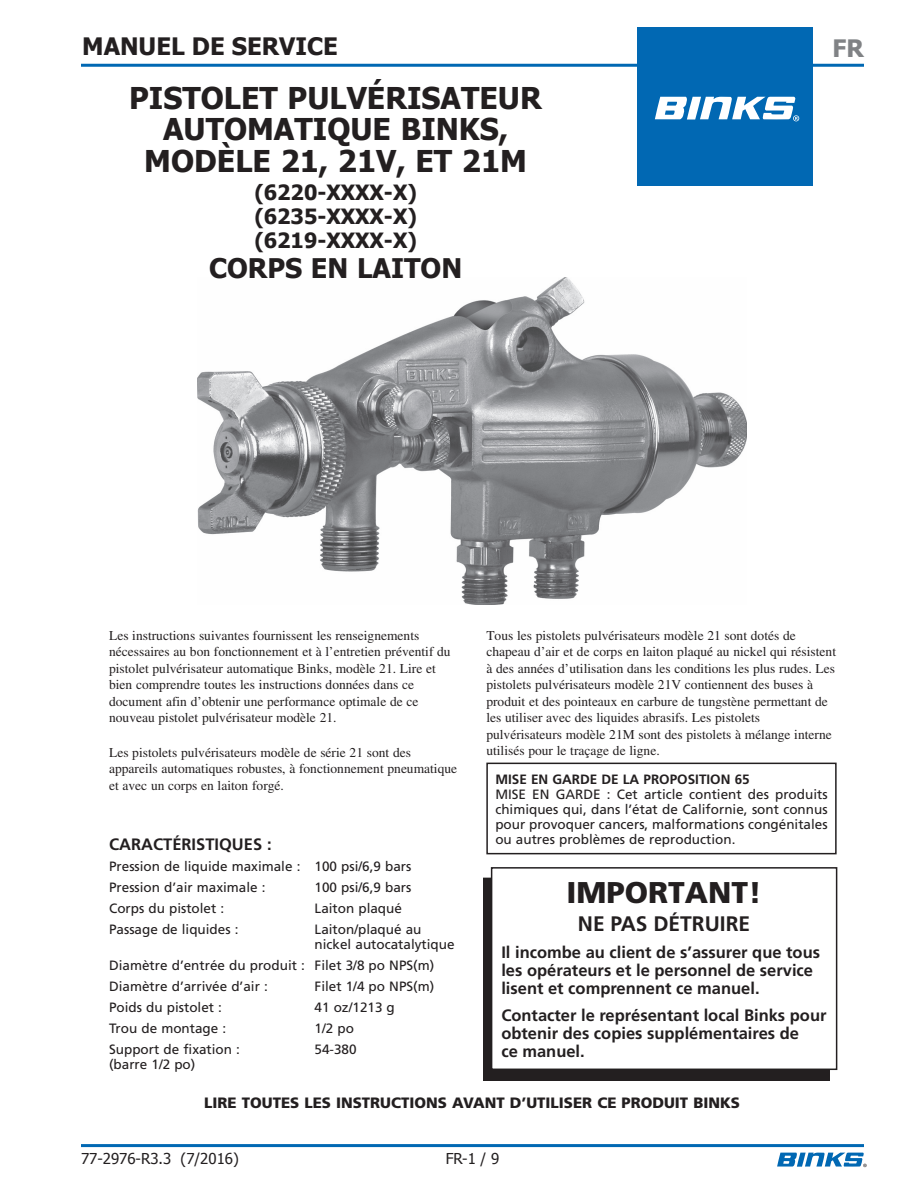
<style>
.page{position:relative;width:918px;height:1188px;background:#fff}
.page>*{position:absolute;margin:0;border:0;box-sizing:border-box;transform-origin:0 0}
.t1{font:700 30px/31.5px "Tahoma";color:#231f20;text-align:center}
.t2{font:900 30px "Frutiger";color:#231f20}
.t3{font:700 27px "Tahoma";color:#231f20}
.t4{font:700 24px "Tahoma";color:#231f20}
.t5{font:700 24px "Tahoma";color:#808285}
.t6{font:700 21px "Tahoma";color:#231f20}
.t7{font:700 21px "Frutiger";color:#231f20}
.t8{font:700 16.5px/18px "Frutiger";color:#231f20}
.t9{font:900 15px "Frutiger";color:#231f20}
.t10{font:15px "Tahoma";color:#231f20}
.t11{font:13.5px/16.5px "Times";color:#231f20}
.t12{font:13.5px/15px "Frutiger";color:#231f20}
.t13{font:700 13.5px "Frutiger";color:#231f20}
</style>
<div class="page">
<hr style="left:81px;top:64px;width:783px;height:3px;background:#0168b3">
<hr style="left:81px;top:1144px;width:783px;height:3px;background:#0168b3">
<svg style="left:777px;top:1153px;width:90px;height:14px"></svg>
<div style="left:638px;top:27px;width:175px;height:158px;background:#0168b3"></div>
<svg style="left:655px;top:97px;width:144px;height:24px"></svg>
<img style="left:198px;top:278px;width:549px;height:327px">
<div style="left:483px;top:878px;width:347px;height:203px;background:#231f20"></div>
<div style="left:492px;top:868px;width:345px;height:201px;background:#fff"></div>
<div style="left:491px;top:867px;width:346px;height:203px;border:2px solid #231f20"></div>
<div style="left:486px;top:763px;width:351px;height:91px;border:2px solid #231f20"></div>
<p class="t4" style="left:82px;top:29px;width:257px">MANUEL DE SERVICE</p>
<p class="t1" style="left:129px;top:80px;width:414px">PISTOLET PULVÉRISATEUR<br>AUTOMATIQUE BINKS,<br>MODÈLE 21, 21V, ET 21M</p>
<p class="t6" style="left:254px;top:177px;width:164px">(6220-XXXX-X)</p>
<p class="t6" style="left:254px;top:201px;width:164px">(6235-XXXX-X)</p>
<p class="t6" style="left:254px;top:225px;width:164px">(6219-XXXX-X)</p>
<p class="t3" style="left:209px;top:249px;width:255px">CORPS EN LAITON</p>
<h3 class="t5" style="left:833px;top:32px;width:33px">FR</h3>
<p class="t11" style="left:109px;top:627px;width:343px">Les instructions suivantes fournissent les renseignements nécessaires au bon fonctionnement et à l’entretien préventif du pistolet pulvérisateur automatique Binks, modèle 21. Lire et bien comprendre toutes les instructions données dans ce document afin d’obtenir une performance optimale de ce nouveau pistolet pulvérisateur modèle 21.</p>
<p class="t11" style="left:109px;top:744px;width:350px">Les pistolets pulvérisateurs modèle de série 21 sont des appareils automatiques robustes, à fonctionnement pneumatique et avec un corps en laiton forgé.</p>
<p class="t11" style="left:486px;top:627px;width:351px">Tous les pistolets pulvérisateurs modèle 21 sont dotés de chapeau d’air et de corps en laiton plaqué au nickel qui résistent à des années d’utilisation dans les conditions les plus rudes. Les pistolets pulvérisateurs modèle 21V contiennent des buses à produit et des pointeaux en carbure de tungstène permettant de les utiliser avec des liquides abrasifs. Les pistolets pulvérisateurs modèle 21M sont des pistolets à mélange interne utilisés pour le traçage de ligne.</p>
<p class="t13" style="left:495px;top:771px;width:256px">MISE EN GARDE DE LA PROPOSITION 65</p>
<p class="t12" style="left:495px;top:786px;width:334px;text-align:justify">MISE EN GARDE : Cet article contient des produits chimiques qui, dans l’état de Californie, sont connus pour provoquer cancers, malformations congénitales ou autres problèmes de reproduction.</p>
<p class="t8" style="left:109px;top:835px;width:164px">CARACTÉRISTIQUES :</p>
<p class="t12" style="left:109px;top:859px;width:304px">Pression de liquide maximale : 100 psi/6,9 bars</p>
<p class="t12" style="left:109px;top:880px;width:158px">Pression d’air maximale :</p>
<p class="t12" style="left:315px;top:880px;width:98px">100 psi/6,9 bars</p>
<p class="t12" style="left:109px;top:901px;width:117px">Corps du pistolet :</p>
<p class="t12" style="left:315px;top:901px;width:89px">Laiton plaqué</p>
<p class="t12" style="left:109px;top:922px;width:131px">Passage de liquides :</p>
<p class="t12" style="left:315px;top:922px;width:141px">Laiton/plaqué au nickel autocatalytique</p>
<p class="t12" style="left:109px;top:958px;width:327px">Diamètre d’entrée du produit : Filet 3/8 po NPS(m)</p>
<p class="t12" style="left:109px;top:979px;width:160px">Diamètre d’arrivée d’air :</p>
<p class="t12" style="left:315px;top:979px;width:121px">Filet 1/4 po NPS(m)</p>
<p class="t12" style="left:109px;top:1000px;width:114px">Poids du pistolet :</p>
<p class="t12" style="left:315px;top:1000px;width:82px">41 oz/1213 g</p>
<p class="t12" style="left:109px;top:1021px;width:119px">Trou de montage :</p>
<p class="t12" style="left:315px;top:1021px;width:41px">1/2 po</p>
<p class="t12" style="left:109px;top:1042px;width:132px">Support de fixation :</p>
<p class="t12" style="left:315px;top:1042px;width:44px">54-380</p>
<p class="t12" style="left:109px;top:1057px;width:88px">(barre 1/2 po)</p>
<p class="t9" style="left:204px;top:1094px;width:537px">LIRE TOUTES LES INSTRUCTIONS AVANT D’UTILISER CE PRODUIT BINKS</p>
<p class="t2" style="left:567px;top:875px;width:197px">IMPORTANT!</p>
<p class="t7" style="left:578px;top:912px;width:174px">NE PAS DÉTRUIRE</p>
<p class="t8" style="left:501px;top:943px;width:320px">Il incombe au client de s’assurer que tous les opérateurs et le personnel de service lisent et comprennent ce manuel.</p>
<p class="t8" style="left:501px;top:1006px;width:327px">Contacter le représentant local Binks pour obtenir des copies supplémentaires de<br>ce manuel.</p>
<p class="t10" style="left:81px;top:1148px;width:159px">77-2976-R3.3 (7/2016)</p>
<p class="t10" style="left:446px;top:1148px;width:55px">FR-1 / 9</p>
</div>
